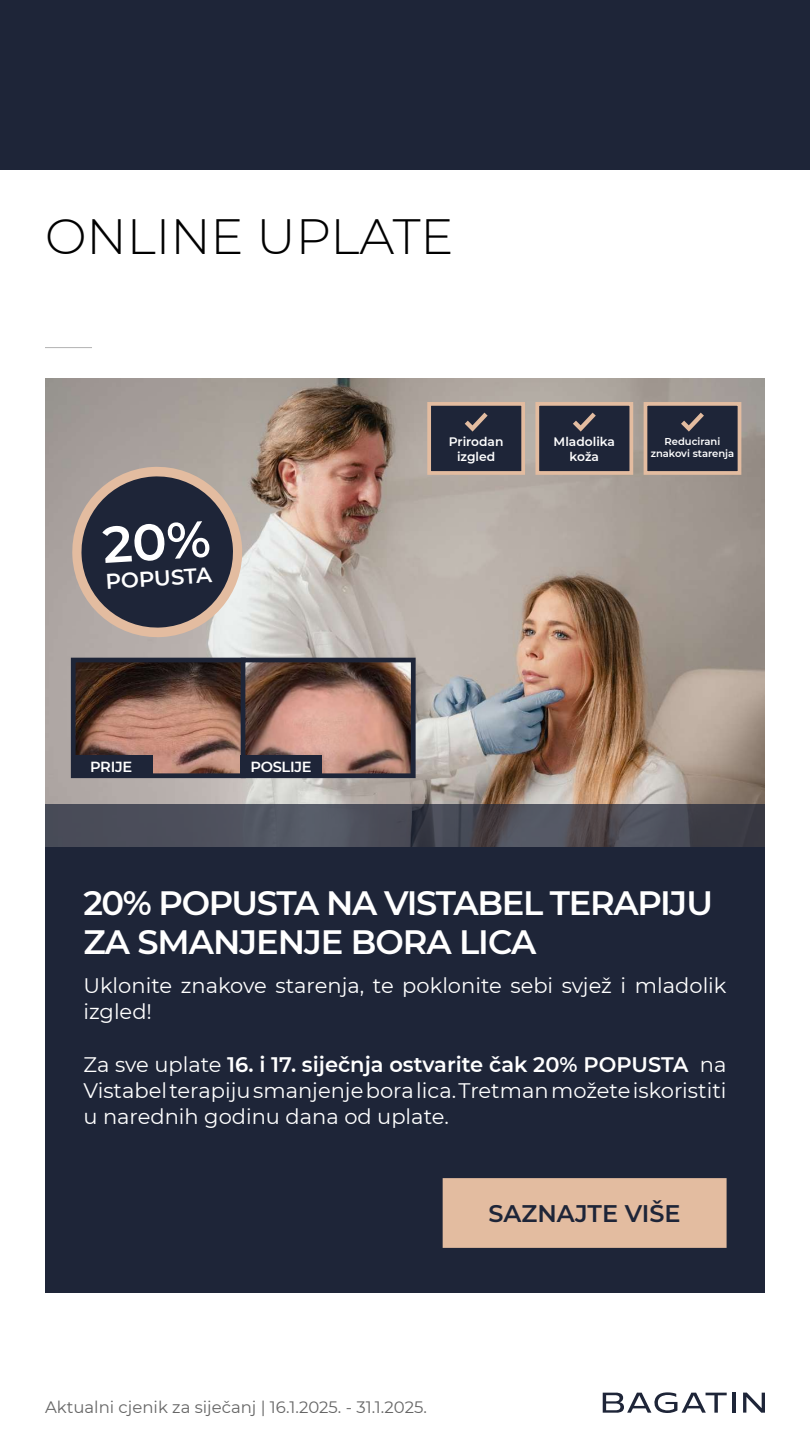
<style>
.page{position:relative;width:810px;height:1440px;background:#fff}
.page>*{position:absolute;margin:0;border:0;box-sizing:border-box;transform-origin:0 0}
.t1{font:300 49.5px "Montserrat";color:#000}
.t2{font:600 33.75px/39px "Montserrat";letter-spacing:-.04em;color:#fff}
.t3{font:600 24px "Montserrat";color:#1e2538}
.t4{font:600 21.3px "Montserrat";color:#fff}
.t5{font:21px/26.2px "Montserrat";color:#fff}
.t6{font:16.5px "Montserrat";color:#666}
.t7{font:600 14.62px "Montserrat";letter-spacing:-.02em;color:#fff}
.t8{font:600 12.3px/14.7px "Montserrat";color:#fff;text-align:center}
.t9{font:600 9.98px/12px "Montserrat";color:#fff;text-align:center}
.s1{font-weight:600}
</style>
<div class="page">
<img style="left:45px;top:378px;width:720px;height:426px">
<svg style="left:603px;top:1392px;width:124px;height:21px"></svg>
<hr style="left:732px;top:1393px;width:4px;height:20px;background:#1e2538">
<svg style="left:743px;top:1393px;width:22px;height:20px"></svg>
<div style="left:45px;top:848px;width:720px;height:445px;background:#1e2538"></div>
<hr style="left:45px;top:347px;width:47px;height:1px;background:#b3b3b3">
<svg style="left:45px;top:804px;width:720px;height:44px;background:#494b56"></svg>
<div style="left:443px;top:1178px;width:284px;height:70px;background:#e3bca0"></div>
<div style="left:535px;top:402px;width:98px;height:73px;background:#1e2538;border:4px solid #e3bca0"></div>
<svg style="left:573px;top:413px;width:23px;height:19px"></svg>
<div style="left:427px;top:402px;width:98px;height:73px;background:#1e2538;border:4px solid #e3bca0"></div>
<svg style="left:465px;top:413px;width:23px;height:19px"></svg>
<div style="left:644px;top:402px;width:97px;height:73px;background:#1e2538;border:4px solid #e3bca0"></div>
<svg style="left:681px;top:413px;width:23px;height:19px"></svg>
<img style="left:77px;top:664px;width:163px;height:108px">
<div style="left:71px;top:658px;width:175px;height:120px;border:5px solid #1e2538"></div>
<svg style="left:247px;top:664px;width:163px;height:108px;background:#997063"></svg>
<div style="left:241px;top:658px;width:175px;height:120px;border:5px solid #1e2538"></div>
<div style="left:71px;top:756px;width:81px;height:22px;background:#1e2538"></div>
<div style="left:241px;top:756px;width:81px;height:22px;background:#1e2538"></div>
<div style="left:0;top:0;width:810px;height:170px;background:#1e2538"></div>
<svg style="left:70px;top:464px;width:175px;height:176px;background:#646066"></svg>
<h1 class="t1" style="left:45px;top:203px;width:410px">ONLINE UPLATE</h1>
<p class="t4" style="left:105px;top:566px;width:108px;rotate:-3deg">POPUSTA</p>
<p class="t7" style="left:90px;top:756px;width:44px">PRIJE</p>
<p class="t7" style="left:250px;top:756px;width:63px">POSLIJE</p>
<p class="t8" style="left:449px;top:434px;width:56px">Prirodan izgled</p>
<p class="t9" style="left:651px;top:435px;width:85px">Reducirani znakovi starenja</p>
<p class="t8" style="left:554px;top:434px;width:63px">Mladolika koža</p>
<h2 class="t2" style="left:83px;top:882px;width:631px">20% POPUSTA NA VISTABEL TERAPIJU<br>ZA SMANJENJE BORA LICA</h2>
<p class="t5" style="left:83px;top:972px;width:645px">Uklonite znakove starenja, te poklonite sebi svjež i mladolik izgled!</p>
<p class="t5" style="left:83px;top:1050px;width:645px;text-align:justify">Za sve uplate <span class="s1">16. i 17. siječnja ostvarite čak 20% POPUSTA</span> na Vistabel terapiju smanjenje bora lica. Tretman možete iskoristiti u narednih godinu dana od uplate.</p>
<p class="t3" style="left:489px;top:1196px;width:194px">SAZNAJTE VIŠE</p>
<p class="t6" style="left:45px;top:1396px;width:384px">Aktualni cjenik za siječanj | 16.1.2025. - 31.1.2025.</p>
</div>
